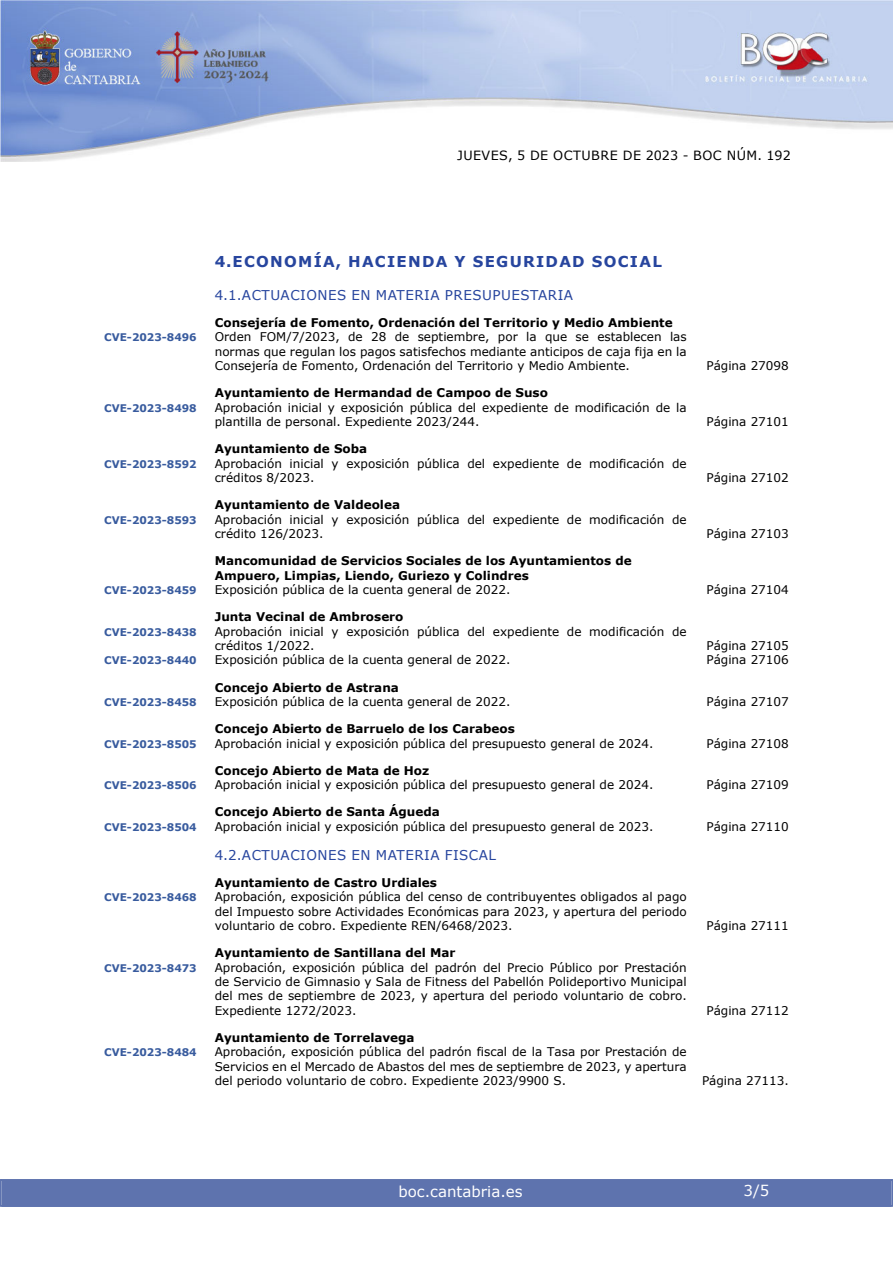
<style>
.page{position:relative;width:893px;height:1263px;background:#fff}
.page>*{position:absolute;margin:0;border:0;box-sizing:border-box;transform-origin:0 0}
.indice_1{font:700 15px "Verdana";letter-spacing:.085em;color:#27459e}
.t1{font:15px "Verdana";color:#fff}
.indice_2{font:13.5px "Verdana";letter-spacing:.035em;color:#27459e}
.t2{font:12.75px "Verdana";letter-spacing:.035em;color:#000}
.indice_4{font:12px/14.4px "Verdana";color:#000;text-align:justify}
.indice_3{font:700 12px/14.4px "Verdana";color:#000}
.indice_4-2{font:700 10.5px "Verdana";color:#385b9e}
</style>
<div class="page">
<img style="left:0;top:0;width:893px;height:161px">
<div style="left:2px;top:1180px;width:889px;height:27px;background:#5e73ae"></div>
<div style="left:0;top:1179px;width:893px;height:28px;border:2px solid #5e73ae"></div>
<p class="t2" style="left:457px;top:147px;width:335px">JUEVES, 5 DE OCTUBRE DE 2023 - BOC NÚM. 192</p>
<h2 class="indice_1" style="left:215px;top:251px;width:449px">4.ECONOMÍA, HACIENDA Y SEGURIDAD SOCIAL</h2>
<h3 class="indice_2" style="left:215px;top:286px;width:360px">4.1.ACTUACIONES EN MATERIA PRESUPUESTARIA</h3>
<h4 class="indice_3" style="left:215px;top:315px;width:459px">Consejería de Fomento, Ordenación del Territorio y Medio Ambiente</h4>
<p class="indice_4-2" style="left:104px;top:330px;width:94px">CVE-2023-8496</p>
<p class="indice_4" style="left:215px;top:330px;width:473px">Orden FOM/7/2023, de 28 de septiembre, por la que se establecen las normas que regulan los pagos satisfechos mediante anticipos de caja fija en la Consejería de Fomento, Ordenación del Territorio y Medio Ambiente.</p>
<h4 class="indice_3" style="left:215px;top:385px;width:335px">Ayuntamiento de Hermandad de Campoo de Suso</h4>
<p class="indice_4-2" style="left:104px;top:400px;width:94px">CVE-2023-8498</p>
<p class="indice_4" style="left:215px;top:400px;width:473px">Aprobación inicial y exposición pública del expediente de modificación de la plantilla de personal. Expediente 2023/244.</p>
<h4 class="indice_3" style="left:215px;top:441px;width:154px">Ayuntamiento de Soba</h4>
<p class="indice_4-2" style="left:104px;top:456px;width:94px">CVE-2023-8592</p>
<p class="indice_4" style="left:215px;top:456px;width:473px">Aprobación inicial y exposición pública del expediente de modificación de créditos 8/2023.</p>
<h4 class="indice_3" style="left:215px;top:497px;width:187px">Ayuntamiento de Valdeolea</h4>
<p class="indice_4-2" style="left:104px;top:512px;width:94px">CVE-2023-8593</p>
<p class="indice_4" style="left:215px;top:512px;width:473px">Aprobación inicial y exposición pública del expediente de modificación de crédito 126/2023.</p>
<h4 class="indice_3" style="left:215px;top:553px;width:419px">Mancomunidad de Servicios Sociales de los Ayuntamientos de<br>Ampuero, Limpias, Liendo, Guriezo y Colindres</h4>
<p class="indice_4" style="left:706px;top:358px;width:84px">Página 27098</p>
<p class="indice_4" style="left:706px;top:414px;width:84px">Página 27101</p>
<p class="indice_4" style="left:706px;top:470px;width:84px">Página 27102</p>
<p class="indice_4" style="left:706px;top:526px;width:84px">Página 27103</p>
<p class="indice_4-2" style="left:104px;top:583px;width:94px">CVE-2023-8459</p>
<p class="indice_4" style="left:215px;top:582px;width:297px">Exposición pública de la cuenta general de 2022.</p>
<p class="indice_4" style="left:706px;top:582px;width:84px">Página 27104</p>
<h4 class="indice_3" style="left:215px;top:609px;width:190px">Junta Vecinal de Ambrosero</h4>
<p class="indice_4-2" style="left:104px;top:624px;width:94px">CVE-2023-8438</p>
<p class="indice_4" style="left:215px;top:624px;width:473px">Aprobación inicial y exposición pública del expediente de modificación de créditos 1/2022.</p>
<p class="indice_4" style="left:706px;top:638px;width:84px">Página 27105</p>
<p class="indice_4-2" style="left:104px;top:653px;width:94px">CVE-2023-8440</p>
<p class="indice_4" style="left:215px;top:653px;width:297px">Exposición pública de la cuenta general de 2022.</p>
<p class="indice_4" style="left:706px;top:653px;width:84px">Página 27106</p>
<h4 class="indice_3" style="left:215px;top:680px;width:186px">Concejo Abierto de Astrana</h4>
<p class="indice_4-2" style="left:104px;top:695px;width:94px">CVE-2023-8458</p>
<p class="indice_4" style="left:215px;top:694px;width:297px">Exposición pública de la cuenta general de 2022.</p>
<p class="indice_4" style="left:706px;top:694px;width:84px">Página 27107</p>
<h4 class="indice_3" style="left:215px;top:721px;width:302px">Concejo Abierto de Barruelo de los Carabeos</h4>
<p class="indice_4-2" style="left:104px;top:736px;width:94px">CVE-2023-8505</p>
<p class="indice_4" style="left:215px;top:736px;width:440px">Aprobación inicial y exposición pública del presupuesto general de 2024.</p>
<p class="indice_4" style="left:706px;top:736px;width:84px">Página 27108</p>
<h4 class="indice_3" style="left:215px;top:763px;width:216px">Concejo Abierto de Mata de Hoz</h4>
<p class="indice_4-2" style="left:104px;top:778px;width:94px">CVE-2023-8506</p>
<p class="indice_4" style="left:215px;top:777px;width:440px">Aprobación inicial y exposición pública del presupuesto general de 2024.</p>
<p class="indice_4" style="left:706px;top:777px;width:84px">Página 27109</p>
<h4 class="indice_3" style="left:215px;top:804px;width:226px">Concejo Abierto de Santa Águeda</h4>
<p class="indice_4-2" style="left:104px;top:819px;width:94px">CVE-2023-8504</p>
<p class="indice_4" style="left:215px;top:819px;width:440px">Aprobación inicial y exposición pública del presupuesto general de 2023.</p>
<p class="indice_4" style="left:706px;top:819px;width:84px">Página 27110</p>
<h3 class="indice_2" style="left:215px;top:845px;width:283px">4.2.ACTUACIONES EN MATERIA FISCAL</h3>
<h4 class="indice_3" style="left:215px;top:875px;width:224px">Ayuntamiento de Castro Urdiales</h4>
<p class="indice_4-2" style="left:104px;top:890px;width:94px">CVE-2023-8468</p>
<p class="indice_4" style="left:215px;top:889px;width:473px">Aprobación, exposición pública del censo de contribuyentes obligados al pago del Impuesto sobre Actividades Económicas para 2023, y apertura del periodo voluntario de cobro. Expediente REN/6468/2023.</p>
<p class="indice_4" style="left:706px;top:918px;width:84px">Página 27111</p>
<h4 class="indice_3" style="left:215px;top:945px;width:242px">Ayuntamiento de Santillana del Mar</h4>
<p class="indice_4-2" style="left:104px;top:960px;width:94px">CVE-2023-8473</p>
<p class="indice_4" style="left:215px;top:960px;width:474px">Aprobación, exposición pública del padrón del Precio Público por Prestación de Servicio de Gimnasio y Sala de Fitness del Pabellón Polideportivo Municipal del mes de septiembre de 2023, y apertura del periodo voluntario de cobro.<br>Expediente 1272/2023.</p>
<h4 class="indice_3" style="left:215px;top:1030px;width:201px">Ayuntamiento de Torrelavega</h4>
<p class="indice_4-2" style="left:104px;top:1045px;width:94px">CVE-2023-8484</p>
<p class="indice_4" style="left:215px;top:1044px;width:473px">Aprobación, exposición pública del padrón fiscal de la Tasa por Prestación de Servicios en el Mercado de Abastos del mes de septiembre de 2023, y apertura del periodo voluntario de cobro. Expediente 2023/9900 S.</p>
<p class="indice_4" style="left:706px;top:1003px;width:84px">Página 27112</p>
<p class="indice_4" style="left:702px;top:1073px;width:88px">Página 27113.</p>
<p class="t1" style="left:398px;top:1181px;width:126px">boc.cantabria.es</p>
<p class="t1" style="left:744px;top:1180px;width:27px">3/5</p>
</div>
